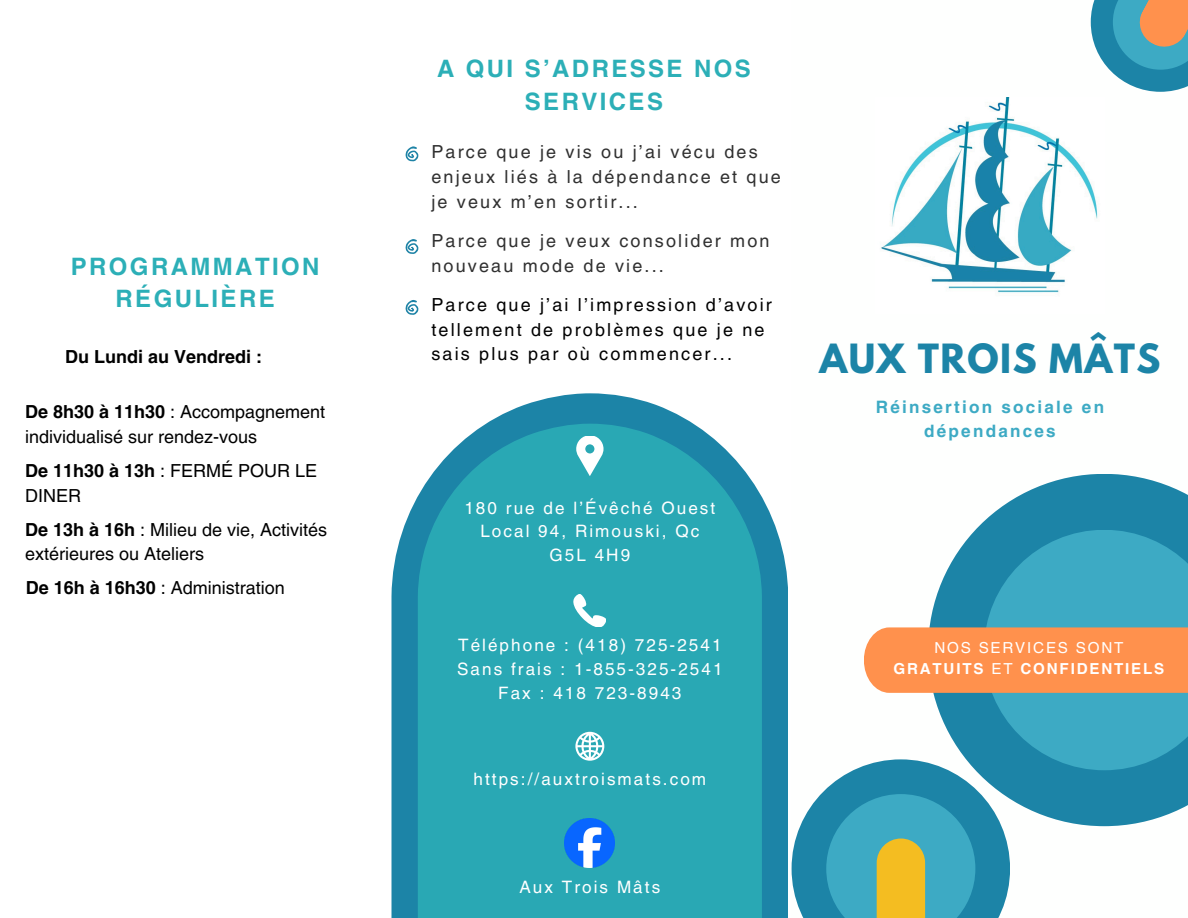
<style>
.page{position:relative;width:1188px;height:918px;background:#fff}
.page>*{position:absolute;margin:0;border:0;box-sizing:border-box;transform-origin:0 0}
.t1{font:700 35.7px "League Spartan";letter-spacing:.04em;color:#1c84a7}
.t2{font:700 24px/32.7px "Helvetica LT Pro";letter-spacing:.1em;color:#2cafb7;text-align:center}
.t3{font:18px/24.8px "Helvetica LT Pro";color:#000}
.t4{font:18px/24.8px "Helvetica LT Pro";letter-spacing:.12em;color:#303030}
.t5{font:18px/24.8px "Helvetica LT Pro";letter-spacing:.12em;color:#000}
.t6{font:700 18px "Helvetica LT Pro";color:#000}
.t7{font:17.1px/23.7px "Helvetica LT Pro";letter-spacing:.12em;color:#fff;text-align:center}
.t8{font:700 17.1px/23.7px "Helvetica LT Pro";letter-spacing:.13em;color:#3daac4;text-align:center}
.t9{font:700 15.15px/20.2px "Helvetica LT Pro";letter-spacing:.12em;color:#fff;text-align:center}
.s1{font-weight:700}
.s2{font-weight:400}
</style>
<div class="page">
<img style="left:881px;top:97px;width:217px;height:196px">
<svg style="left:1091px;top:0;width:97px;height:92px;fill:#1c84a7"></svg>
<svg style="left:1113px;top:0;width:75px;height:70px;background:#339ebb"></svg>
<svg style="left:1131px;top:0;width:57px;height:55px;background:#b39a7b"></svg>
<svg style="left:792px;top:759px;width:218px;height:159px;background:#5ba6aa"></svg>
<svg style="left:392px;top:393px;width:396px;height:525px;fill:#1c84a7"></svg>
<svg style="left:418px;top:424px;width:344px;height:494px;background:#2da8b5"></svg>
<svg style="left:576px;top:436px;width:27px;height:39px"></svg>
<svg style="left:573px;top:594px;width:33px;height:33px"></svg>
<svg style="left:575px;top:732px;width:29px;height:29px"></svg>
<img style="left:565px;top:818px;width:49px;height:50px">
<svg style="left:928px;top:474px;width:260px;height:352px;fill:#1c84a7"></svg>
<svg style="left:984px;top:530px;width:204px;height:240px;background:#35a1bd"></svg>
<div style="left:864px;top:627px;width:324px;height:66px;background:#ff914d"></div>
<svg style="left:406px;top:146px;width:12px;height:15px"></svg>
<svg style="left:406px;top:239px;width:12px;height:15px"></svg>
<svg style="left:406px;top:300px;width:12px;height:15px"></svg>
<p class="t2" style="left:71px;top:252px;width:250px">PROGRAMMATION<br>RÉGULIÈRE</p>
<h4 class="t6" style="left:65px;top:350px;width:199px">Du Lundi au Vendredi :</h4>
<h4 class="t3" style="left:25px;top:401px;width:302px"><span class="s1">De 8h30 à 11h30</span> : Accompagnement individualisé sur rendez-vous</h4>
<h4 class="t3" style="left:25px;top:460px;width:294px"><span class="s1">De 11h30 à 13h</span> : FERMÉ POUR LE<br>DINER</h4>
<h4 class="t3" style="left:25px;top:519px;width:304px"><span class="s1">De 13h à 16h</span> : Milieu de vie, Activités extérieures ou Ateliers</h4>
<p class="t3" style="left:26px;top:577px;width:261px"><span class="s1">De 16h à 16h30</span> : Administration</p>
<h4 class="t2" style="left:437px;top:54px;width:315px">A QUI S’ADRESSE NOS<br>SERVICES</h4>
<p class="t4" style="left:431px;top:141px;width:351px">Parce que je vis ou j’ai vécu des enjeux liés à la dépendance et que je veux m’en sortir...</p>
<h4 class="t4" style="left:431px;top:230px;width:340px">Parce que je veux consolider mon nouveau mode de vie...</h4>
<p class="t5" style="left:431px;top:294px;width:342px">Parce que j’ai l’impression d’avoir tellement de problèmes que je ne sais plus par où commencer...</p>
<h2 class="t7" style="left:464px;top:497px;width:252px">180 rue de l’Évêché Ouest<br>Local 94, Rimouski, Qc<br>G5L 4H9</h2>
<h3 class="t7" style="left:457px;top:635px;width:267px">Téléphone : (418) 725-2541<br>Sans frais : 1-855-325-2541<br>Fax : 418 723-8943</h3>
<h4 class="t7" style="left:474px;top:769px;width:234px">https://auxtroismats.com</h4>
<h4 class="t7" style="left:519px;top:877px;width:142px">Aux Trois Mâts</h4>
<h4 class="t1" style="left:819px;top:340px;width:343px">AUX TROIS MÂTS</h4>
<h4 class="t8" style="left:876px;top:397px;width:230px">Réinsertion sociale en dépendances</h4>
<h2 class="t9" style="left:893px;top:639px;width:273px"><span class="s2">NOS SERVICES SONT<br></span>GRATUITS <span class="s2">ET</span> CONFIDENTIELS</h2>
</div>
